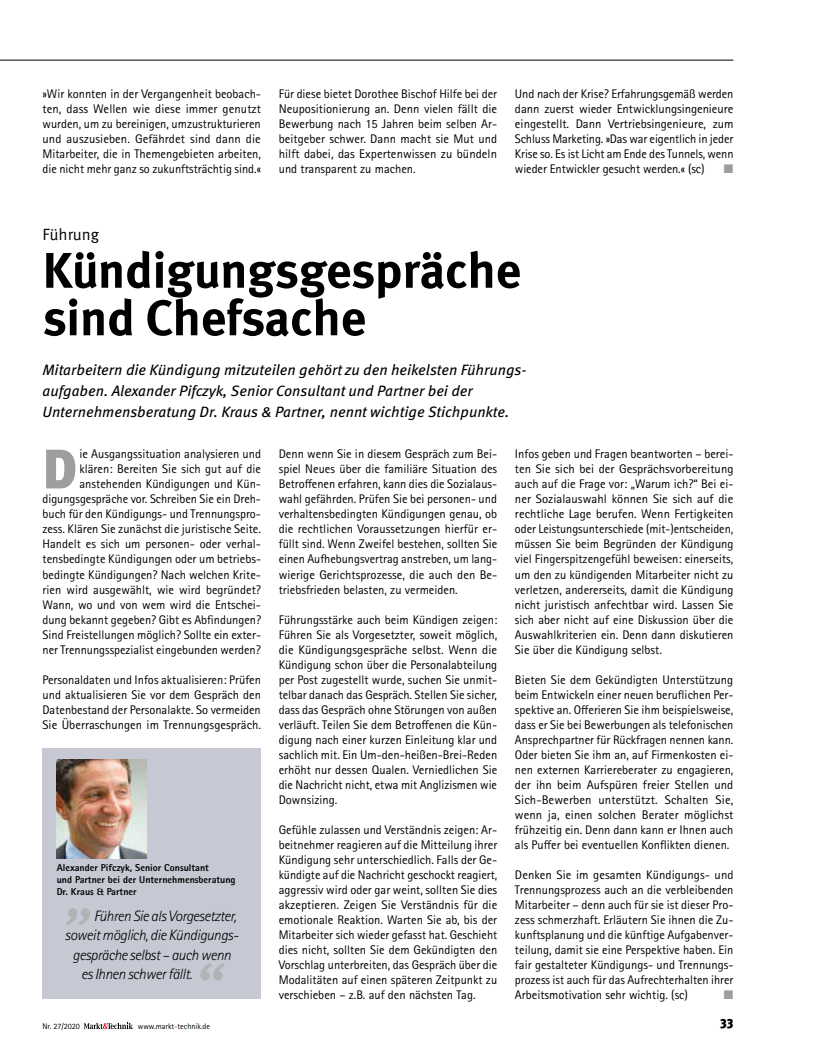
<style>
.page{position:relative;width:815px;height:1053px;background:#fff}
.page>*{position:absolute;margin:0;border:0;box-sizing:border-box;transform-origin:0 0}
.t1{font:italic 65.12px "Meta OT";color:#b1b3b4}
.t2{font:italic 63.88px "Meta OT";color:#b1b3b4}
.t3{font:900 55.5px "Meta OT";color:#9c9e9f}
.t4{font:700 50px/47.5px "Meta OT";letter-spacing:-.01em;color:#000}
.t5{font:16.25px "Meta OT";letter-spacing:-.005em;color:#000}
.t6{font:italic 15px/21.2px "Meta OT";color:#000}
.t7{font:italic 300 15px "Rotis Sans Serif Pro";letter-spacing:-.025em;color:#000}
.t8{font:900 13.38px "Meta OT";color:#000;scale:.91 1}
.t9{font:12.5px/15px "Rotis Sans Serif Pro";color:#000;text-align:justify}
.t10{font:12.5px "Zapf Dingbats ITC";color:#9c9e9f}
.t11{font:800 10px/12px "Rotis Sans Serif Pro";color:#000}
.t12{font:8.12px "Rotis Sans Serif Pro";color:#000}
.s1{color:#e2001a}
</style>
<div class="page">
<hr style="left:0;top:60px;width:733px;height:1px;background:#000">
<svg style="left:84px;top:1022px;width:49px;height:7px"></svg>
<div style="left:43px;top:748px;width:218px;height:250px;background:#c6c9d4"></div>
<img style="left:56px;top:759px;width:90px;height:99px">
<p class="t9" style="left:43px;top:87px;width:220px">»Wir konnten in der Vergangenheit beobach&shy;ten, dass Wellen wie diese immer genutzt wurden, um zu bereinigen, umzustrukturieren und auszusieben. Gefährdet sind dann die Mitarbeiter, die in Themengebieten arbeiten, die nicht mehr ganz so zukunftsträchtig sind.«</p>
<p class="t9" style="left:279px;top:87px;width:220px">Für diese bietet Dorothee Bischof Hilfe bei der Neupositionierung an. Denn vielen fällt die Bewerbung nach 15 Jahren beim selben Ar&shy;beitgeber schwer. Dann macht sie Mut und hilft dabei, das Expertenwissen zu bündeln und transparent zu machen.</p>
<p class="t9" style="left:515px;top:87px;width:220px">Und nach der Krise? Erfahrungsgemäß werden dann zuerst wieder Entwicklungsingenieure eingestellt. Dann Vertriebsingenieure, zum Schluss Marketing. »Das war eigentlich in jeder Krise so. Es ist Licht am Ende des Tunnels, wenn wieder Entwickler gesucht werden.« (sc)</p>
<p class="t10" style="left:724px;top:163px;width:11px">■</p>
<h3 class="t5" style="left:43px;top:225px;width:58px">Führung</h3>
<h3 class="t4" style="left:43px;top:248px;width:480px">Kündigungsgespräche sind Chefsache</h3>
<p class="t6" style="left:43px;top:359px;width:486px">Mitarbeitern die Kündigung mitzuteilen gehört zu den heikelsten Führungs&shy;aufgaben. Alexander Pifczyk, Senior Consultant und Partner bei der<br>Unternehmensberatung Dr. Kraus &amp; Partner, nennt wichtige Stichpunkte.</p>
<h3 class="t3" style="left:43px;top:435px;width:36px">D</h3>
<p class="t9" style="left:279px;top:447px;width:220px">Denn wenn Sie in diesem Gespräch zum Bei&shy;spiel Neues über die familiäre Situation des Betroffenen erfahren, kann dies die Sozialaus&shy;wahl gefährden. Prüfen Sie bei personen- und verhaltensbedingten Kündigungen genau, ob die rechtlichen Voraussetzungen hierfür er&shy;füllt sind. Wenn Zweifel bestehen, sollten Sie einen Aufhebungsvertrag anstreben, um lang&shy;wierige Gerichtsprozesse, die auch den Be&shy;triebsfrieden belasten, zu vermeiden.</p>
<p class="t9" style="left:279px;top:612px;width:220px">Führungsstärke auch beim Kündigen zeigen:<br>Führen Sie als Vorgesetzter, soweit möglich, die Kündigungsgespräche selbst. Wenn die Kündigung schon über die Personalabteilung per Post zugestellt wurde, suchen Sie unmit&shy;telbar danach das Gespräch. Stellen Sie sicher, dass das Gespräch ohne Störungen von außen verläuft. Teilen Sie dem Betroffenen die Kün&shy;digung nach einer kurzen Einleitung klar und sachlich mit. Ein Um-den-heißen-Brei-Reden erhöht nur dessen Qualen. Verniedlichen Sie die Nachricht nicht, etwa mit Anglizismen wie Downsizing.</p>
<p class="t9" style="left:279px;top:822px;width:220px">Gefühle zulassen und Verständnis zeigen: Ar&shy;beitnehmer reagieren auf die Mitteilung ihrer Kündigung sehr unterschiedlich. Falls der Ge&shy;kündigte auf die Nachricht geschockt reagiert, aggressiv wird oder gar weint, sollten Sie dies akzeptieren. Zeigen Sie Verständnis für die emotionale Reaktion. Warten Sie ab, bis der Mitarbeiter sich wieder gefasst hat. Geschieht dies nicht, sollten Sie dem Gekündigten den Vorschlag unterbreiten, das Gespräch über die Modalitäten auf einen späteren Zeitpunkt zu verschieben – z.B. auf den nächsten Tag.</p>
<p class="t9" style="left:515px;top:447px;width:220px">Infos geben und Fragen beantworten – berei&shy;ten Sie sich bei der Gesprächsvorbereitung auch auf die Frage vor: „Warum ich?“ Bei ei&shy;ner Sozialauswahl können Sie sich auf die rechtliche Lage berufen. Wenn Fertigkeiten oder Leistungsunterschiede (mit-)entscheiden, müssen Sie beim Begründen der Kündigung viel Fingerspitzengefühl beweisen: einerseits, um den zu kündigenden Mitarbeiter nicht zu verletzen, andererseits, damit die Kündigung nicht juristisch anfechtbar wird. Lassen Sie sich aber nicht auf eine Diskussion über die Auswahlkriterien ein. Denn dann diskutieren Sie über die Kündigung selbst.</p>
<p class="t9" style="left:515px;top:672px;width:220px">Bieten Sie dem Gekündigten Unterstützung beim Entwickeln einer neuen beruflichen Per&shy;spektive an. Offerieren Sie ihm beispielsweise, dass er Sie bei Bewerbungen als telefonischen Ansprechpartner für Rückfragen nennen kann.<br>Oder bieten Sie ihm an, auf Firmenkosten ei&shy;nen externen Karriereberater zu engagieren, der ihn beim Aufspüren freier Stellen und Sich-Bewerben unterstützt. Schalten Sie, wenn ja, einen solchen Berater möglichst frühzeitig ein. Denn dann kann er Ihnen auch als Puffer bei eventuellen Konflikten dienen.</p>
<p class="t9" style="left:515px;top:867px;width:220px">Denken Sie im gesamten Kündigungs- und Trennungsprozess auch an die verbleibenden Mitarbeiter – denn auch für sie ist dieser Pro&shy;zess schmerzhaft. Erläutern Sie ihnen die Zu&shy;kunftsplanung und die künftige Aufgabenver&shy;teilung, damit sie eine Perspektive haben. Ein fair gestalteter Kündigungs- und Trennungs&shy;prozess ist auch für das Aufrechterhalten ihrer Arbeitsmotivation sehr wichtig. (sc)</p>
<p class="t9" style="left:43px;top:447px;width:220px;text-align:right">ie Ausgangssituation analysieren und<br>klären: Bereiten Sie sich gut auf die anstehenden Kündigungen und Kün&shy;digungsgespräche vor. Schreiben Sie ein Dreh&shy;buch für den Kündigungs- und Trennungspro&shy;zess. Klären Sie zunächst die juristische Seite.<br>Handelt es sich um personen- oder verhal&shy;tensbedingte Kündigungen oder um betriebs&shy;bedingte Kündigungen? Nach welchen Krite&shy;rien wird ausgewählt, wie wird begründet?<br>Wann, wo und von wem wird die Entschei&shy;dung bekannt gegeben? Gibt es Abfindungen?<br>Sind Freistellungen möglich? Sollte ein exter&shy;ner Trennungsspezialist eingebunden werden?</p>
<p class="t9" style="left:43px;top:672px;width:220px">Personaldaten und Infos aktualisieren: Prüfen und aktualisieren Sie vor dem Gespräch den Datenbestand der Personalakte. So vermeiden Sie Überraschungen im Trennungsgespräch.</p>
<p class="t11" style="left:57px;top:861px;width:180px">Alexander Pifczyk, Senior Consultant<br>und Partner bei der Unternehmensberatung<br>Dr. Kraus &amp; Partner</p>
<h2 class="t2" style="left:67px;top:857px;width:31px">„</h2>
<p class="t7" style="left:94px;top:907px;width:144px">Führen Sie als Vorgesetzter,</p>
<p class="t7" style="left:65px;top:926px;width:175px">soweit möglich, die Kündigungs-</p>
<p class="t7" style="left:73px;top:946px;width:160px">gespräche selbst – auch wenn</p>
<p class="t7" style="left:81px;top:965px;width:113px">es Ihnen schwer fällt.</p>
<h1 class="t1" style="left:192px;top:948px;width:32px">“</h1>
<p class="t10" style="left:724px;top:988px;width:11px">■</p>
<p class="t12" style="left:43px;top:1021px;width:39px">Nr. 27/2020</p>
<p class="t12" style="left:138px;top:1021px;width:74px">www.markt<span class="s1">-</span>technik.de</p>
<p class="t8" style="left:720px;top:1015px;width:16px">33</p>
</div>
